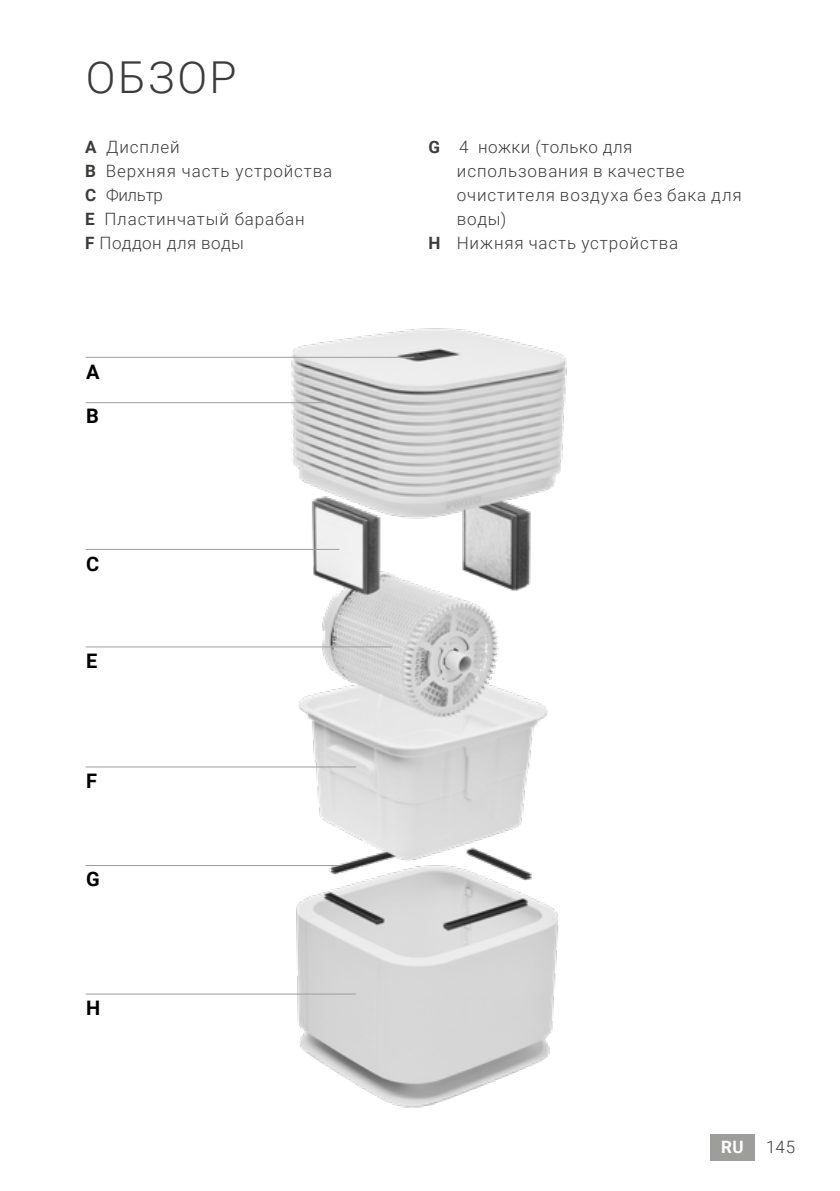
<style>
.page{position:relative;width:840px;height:1191px;background:#fff}
.page>*{position:absolute;margin:0;border:0;box-sizing:border-box;transform-origin:0 0}
.t1{font:300 44px "Roboto";letter-spacing:.06em;color:#3c3c3b}
.t2{font:700 20px "Roboto";color:#000}
.t3{font:300 17px/24px "Roboto";letter-spacing:.05em;color:#3c3c3b}
.t4{font:300 17px "Roboto";letter-spacing:.025em;color:#3c3c3b}
.t5{font:700 17px "Roboto";color:#fff}
.s1{font-weight:700}
</style>
<div class="page">
<div style="left:709px;top:1134px;width:45px;height:26px;background:#9d9d9c"></div>
<img style="left:276px;top:328px;width:291px;height:780px">
<hr style="left:86px;top:357px;width:328px;height:1px;background:#9d9d9c">
<div style="left:85px;top:402px;width:36px;height:30px;border:1px solid #fff"></div>
<hr style="left:86px;top:402px;width:241px;height:1px;background:#9d9d9c">
<hr style="left:86px;top:549px;width:253px;height:1px;background:#9d9d9c">
<div style="left:85px;top:646px;width:33px;height:31px;border:1px solid #fff"></div>
<hr style="left:86px;top:646px;width:305px;height:1px;background:#9d9d9c">
<div style="left:85px;top:766px;width:34px;height:30px;border:1px solid #fff"></div>
<div style="left:85px;top:993px;width:34px;height:30px;border:1px solid #fff"></div>
<hr style="left:86px;top:766px;width:270px;height:1px;background:#9d9d9c">
<hr style="left:86px;top:865px;width:253px;height:1px;background:#9d9d9c">
<hr style="left:86px;top:993px;width:270px;height:1px;background:#9d9d9c">
<h1 class="t1" style="left:86px;top:46px;width:152px">ОБЗОР</h1>
<p class="t3" style="left:85px;top:134px;width:249px"><span class="s1">A</span> Дисплей<br><span class="s1">B</span> Верхняя часть устройства<br><span class="s1">C</span> Фильтр<br><span class="s1">E</span> Пластинчатый барабан<br><span class="s1">F</span> Поддон для воды</p>
<p class="t4" style="left:428px;top:135px;width:205px"><span class="s1">G</span> 4 ножки (только для</p>
<p class="t3" style="left:456px;top:158px;width:229px">использования в качестве</p>
<p class="t3" style="left:456px;top:182px;width:286px">очистителя воздуха без бака для</p>
<p class="t3" style="left:456px;top:206px;width:51px">воды)</p>
<p class="t3" style="left:428px;top:230px;width:251px"><span class="s1">H</span> Нижняя часть устройства</p>
<p class="t2" style="left:86px;top:358px;width:15px">A</p>
<p class="t2" style="left:86px;top:402px;width:14px">B</p>
<p class="t2" style="left:86px;top:550px;width:15px">C</p>
<p class="t2" style="left:86px;top:647px;width:13px">E</p>
<p class="t2" style="left:86px;top:766px;width:12px">F</p>
<p class="t2" style="left:86px;top:865px;width:15px">G</p>
<p class="t2" style="left:86px;top:993px;width:16px">H</p>
<p class="t5" style="left:720px;top:1135px;width:24px">RU</p>
<p class="t3" style="left:765px;top:1134px;width:30px">145</p>
</div>
